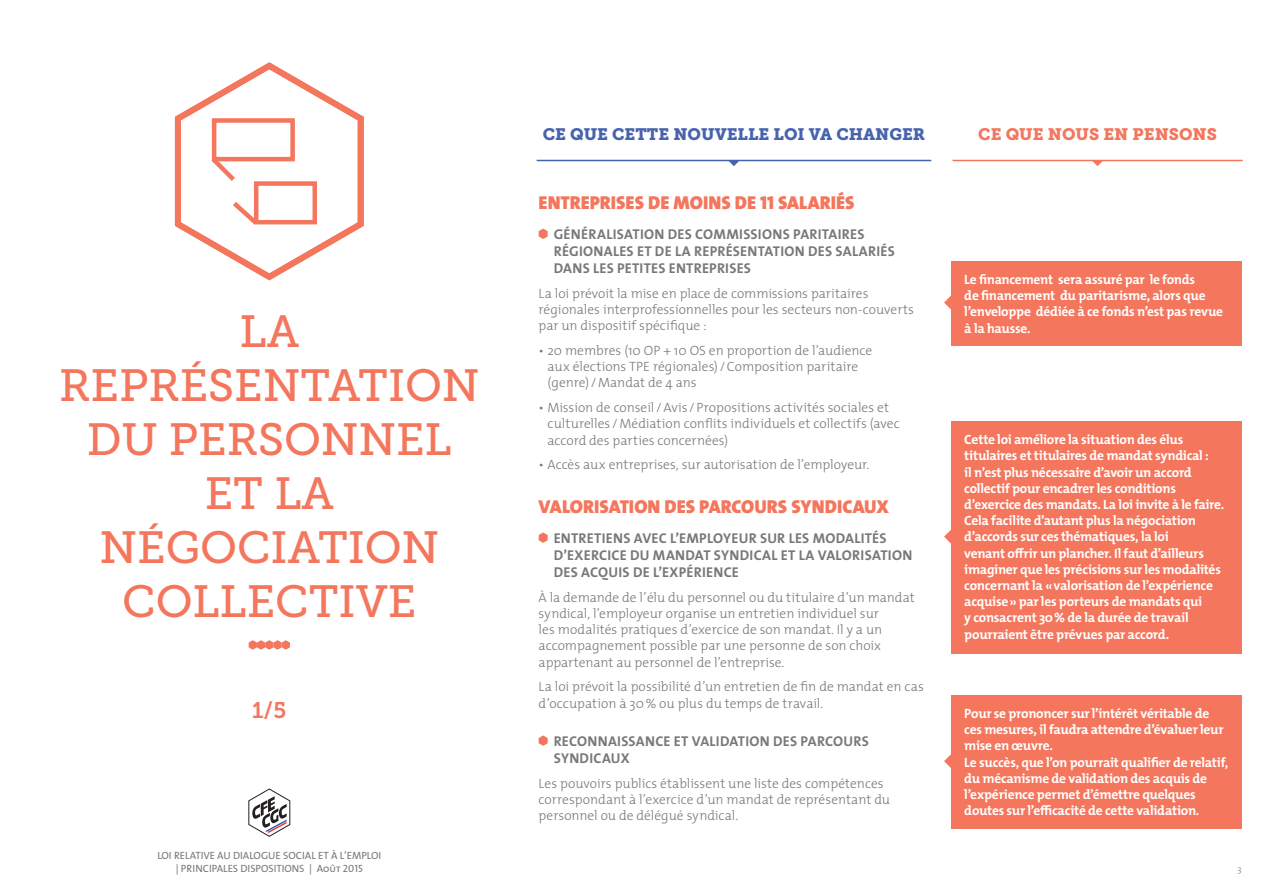
<style>
.page{position:relative;width:1263px;height:893px;background:#fff}
.page>*{position:absolute;margin:0;border:0;box-sizing:border-box;transform-origin:0 0}
.t1{font:45px/54px "Museo Slab 500";color:#f3765d;text-align:center}
.t2{font:22.5px "Museo Slab 700";color:#f3765d}
.t3{font:18.75px "The Mix Black Caps";color:#f3765d}
.t4{font:16.5px "Museo Slab 900";color:#4863ae}
.t5{font:16.5px "Museo Slab 900";color:#f3765d}
.t6{font:700 14.25px/17.1px "The Mix";letter-spacing:.015em;color:#76787b}
.t7{font:300 13.5px/16.2px "The Mix";color:#76787b}
.t8{font:700 13.5px/16.2px "The Mix";letter-spacing:-.02em;color:#fff}
.t9{font:10.5px/12.6px "The Mix Regular Caps";color:#76787b;text-align:center}
.t10{font:300 9px "The Mix";color:#76787b}
</style>
<div class="page">
<svg style="left:249px;top:789px;width:41px;height:48px"></svg>
<svg style="left:539px;top:229px;width:9px;height:10px"></svg>
<svg style="left:539px;top:532px;width:9px;height:11px"></svg>
<svg style="left:539px;top:735px;width:9px;height:11px"></svg>
<hr style="left:537px;top:160px;width:394px;height:1px;background:#4863ae">
<hr style="left:952px;top:160px;width:291px;height:1px;background:#f3765d">
<svg style="left:728px;top:161px;width:12px;height:5px"></svg>
<svg style="left:1092px;top:161px;width:11px;height:5px"></svg>
<div style="left:951px;top:261px;width:291px;height:84px;background:#f3765d"></div>
<svg style="left:944px;top:295px;width:7px;height:15px"></svg>
<div style="left:951px;top:421px;width:291px;height:232px;background:#f3765d"></div>
<svg style="left:944px;top:530px;width:7px;height:14px"></svg>
<div style="left:951px;top:695px;width:291px;height:134px;background:#f3765d"></div>
<svg style="left:944px;top:754px;width:7px;height:14px"></svg>
<svg style="left:249px;top:640px;width:41px;height:10px"></svg>
<svg style="left:174px;top:62px;width:190px;height:219px"></svg>
<h1 class="t1" style="left:59px;top:305px;width:422px">LA<br>REPRÉSENTATION<br>DU PERSONNEL<br>ET LA<br>NÉGOCIATION<br>COLLECTIVE</h1>
<h2 class="t2" style="left:252px;top:698px;width:36px">1/5</h2>
<p class="t9" style="left:157px;top:849px;width:225px">LOI RELATIVE AU DIALOGUE SOCIAL ET À L’EMPLOI | PRINCIPALES DISPOSITIONS | Août 2015</p>
<p class="t4" style="left:543px;top:125px;width:384px">CE QUE CETTE NOUVELLE LOI VA CHANGER</p>
<p class="t5" style="left:978px;top:125px;width:240px">CE QUE NOUS EN PENSONS</p>
<h3 class="t3" style="left:539px;top:187px;width:317px">ENTREPRISES DE MOINS DE 11 SALARIÉS</h3>
<p class="t6" style="left:554px;top:225px;width:343px">GÉNÉRALISATION DES COMMISSIONS PARITAIRES<br>RÉGIONALES ET DE LA REPRÉSENTATION DES SALARIÉS<br>DANS LES PETITES ENTREPRISES</p>
<p class="t7" style="left:539px;top:285px;width:377px">La loi prévoit la mise en place de commissions paritaires régionales interprofessionnelles pour les secteurs non-couverts par un dispositif spécifique :</p>
<p class="t7" style="left:547px;top:342px;width:326px;text-indent:-9px">• 20 membres (10 OP + 10 OS en proportion de l’audience aux élections TPE régionales) /Composition paritaire (genre) /Mandat de 4 ans</p>
<p class="t7" style="left:547px;top:399px;width:354px;text-indent:-9px">• Mission de conseil /Avis /Propositions activités sociales et culturelles /Médiation conflits individuels et collectifs (avec accord des parties concernées)</p>
<p class="t7" style="left:539px;top:456px;width:332px">• Accès aux entreprises, sur autorisation de l’employeur.</p>
<h3 class="t3" style="left:539px;top:491px;width:352px">VALORISATION DES PARCOURS SYNDICAUX</h3>
<p class="t6" style="left:554px;top:529px;width:360px">ENTRETIENS AVEC L’EMPLOYEUR SUR LES MODALITÉS<br>D’EXERCICE DU MANDAT SYNDICAL ET LA VALORISATION<br>DES ACQUIS DE L’EXPÉRIENCE</p>
<p class="t7" style="left:539px;top:589px;width:378px">À la demande de l’élu du personnel ou du titulaire d’un mandat syndical, l’employeur organise un entretien individuel sur<br>les modalités pratiques d’exercice de son mandat. Il y a un accompagnement possible par une personne de son choix appartenant au personnel de l’entreprise.</p>
<p class="t7" style="left:539px;top:678px;width:387px">La loi prévoit la possibilité d’un entretien de fin de mandat en cas d’occupation à 30% ou plus du temps de travail.</p>
<p class="t6" style="left:554px;top:732px;width:317px">RECONNAISSANCE ET VALIDATION DES PARCOURS<br>SYNDICAUX</p>
<p class="t7" style="left:539px;top:775px;width:353px">Les pouvoirs publics établissent une liste des compétences correspondant à l’exercice d’un mandat de représentant du personnel ou de délégué syndical.</p>
<p class="t8" style="left:964px;top:271px;width:260px">Le financement sera assuré par le fonds<br>de financement du paritarisme, alors que l’enveloppe dédiée à ce fonds n’est pas revue à la hausse.</p>
<p class="t8" style="left:964px;top:431px;width:261px">Cette loi améliore la situation des élus titulaires et titulaires de mandat syndical :<br>il n’est plus nécessaire d’avoir un accord collectif pour encadrer les conditions d’exercice des mandats. La loi invite à le faire.<br>Cela facilite d’autant plus la négociation d’accords sur ces thématiques, la loi<br>venant offrir un plancher. Il faut d’ailleurs imaginer que les précisions sur les modalités concernant la «valorisation de l’expérience acquise» par les porteurs de mandats qui<br>y consacrent 30% de la durée de travail pourraient être prévues par accord.</p>
<p class="t8" style="left:964px;top:705px;width:265px">Pour se prononcer sur l’intérêt véritable de ces mesures, il faudra attendre d’évaluer leur mise en œuvre.<br>Le succès, que l’on pourrait qualifier de relatif, du mécanisme de validation des acquis de l’expérience permet d’émettre quelques doutes sur l’efficacité de cette validation.</p>
<p class="t10" style="left:1237px;top:861px;width:6px">3</p>
</div>
